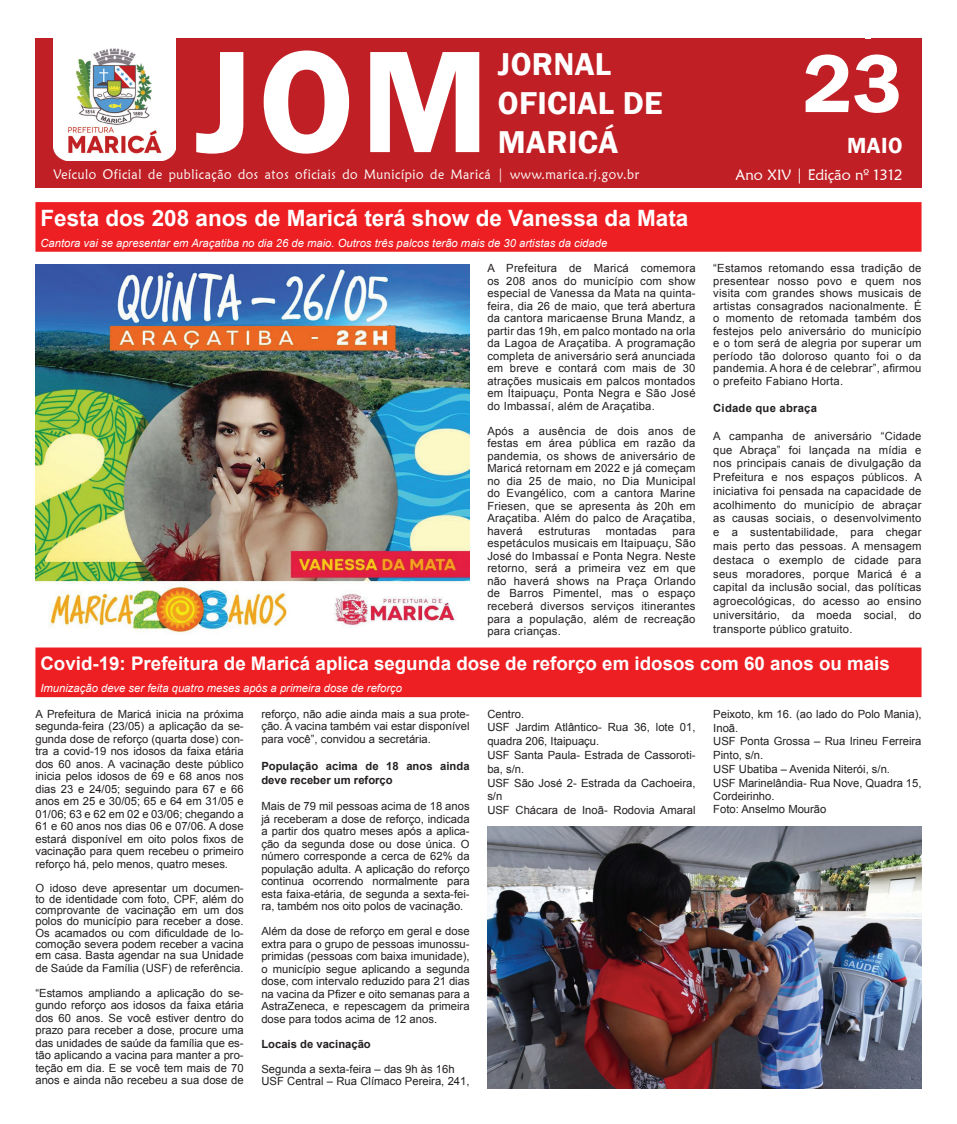
<style>
.page{position:relative;width:957px;height:1124px;background:#fff}
.page>*{position:absolute;margin:0;border:0;box-sizing:border-box;transform-origin:0 0}
.t1{font:600 150px "Franklin Gothic";color:#fff}
.t2{font:600 85px "Franklin Gothic";color:#fff}
.t3{font:600 32.5px/38.8px "Franklin Gothic";letter-spacing:.01em;color:#fff}
.t4{font:700 22.5px "Arial";color:#fff}
.t5{font:600 22.5px "Franklin Gothic";color:#fff}
.t6{font:700 18.75px "Arial";color:#fff}
.t7{font:15px "Maiandra GD";color:#fff}
.t8{font:13.75px "Maiandra GD";letter-spacing:.05em;color:#fff;scale:.9 1}
.t9{font:11.25px/12.5px "Arial";color:#231f20;text-align:justify}
.t10{font:italic 11.25px "Arial";color:#fff}
.t11{font:700 11.25px/13.8px "Arial";color:#231f20}
.t12{font:11.25px "Arial";letter-spacing:.02em;color:#231f20}
.t13{font:700 11.25px "Arial";letter-spacing:.02em;color:#231f20}
</style>
<div class="page">
<div style="left:870px;top:38px;width:51px;height:21px;background:#c02025"></div>
<div style="left:35px;top:38px;width:830px;height:21px;background:#c02025"></div>
<div style="left:35px;top:202px;width:886px;height:50px;background:#ee1f23"></div>
<img style="left:35px;top:264px;width:435px;height:369px">
<div style="left:35px;top:647px;width:886px;height:50px;background:#ee1f23"></div>
<img style="left:487px;top:826px;width:434px;height:262px">
<div style="left:35px;top:39px;width:886px;height:149px;background:#c02025"></div>
<img style="left:54px;top:38px;width:121px;height:123px">
<h1 class="t1" style="left:195px;top:9px;width:295px">JOM</h1>
<h3 class="t3" style="left:498px;top:45px;width:166px">JORNAL<br>OFICIAL DE<br>MARICÁ</h3>
<h2 class="t2" style="left:803px;top:31px;width:101px">23</h2>
<h3 class="t5" style="left:847px;top:131px;width:57px">MAIO</h3>
<p class="t8" style="left:54px;top:166px;width:652px">Veículo Oficial de publicação dos atos oficiais do Município de Maricá | www.marica.rj.gov.br</p>
<h3 class="t7" style="left:735px;top:166px;width:169px">Ano XIV | Edição nº 1312</h3>
<h3 class="t4" style="left:40px;top:203px;width:649px">Festa dos 208 anos de Maricá terá show de Vanessa da Mata</h3>
<p class="t10" style="left:40px;top:236px;width:568px">Cantora vai se apresentar em Araçatiba no dia 26 de maio. Outros três palcos terão mais de 30 artistas da cidade</p>
<p class="t9" style="left:487px;top:262px;width:210px">A Prefeitura de Maricá comemora os 208 anos do município com show especial de Vanessa da Mata na quinta&shy;feira, dia 26 de maio, que terá abertura da cantora maricaense Bruna Mandz, a partir das 19h, em palco montado na orla da Lagoa de Araçatiba. A programação completa de aniversário será anunciada em breve e contará com mais de 30 atrações musicais em palcos montados em Itaipuaçu, Ponta Negra e São José do Imbassaí, além de Araçatiba.</p>
<p class="t9" style="left:487px;top:425px;width:210px">Após a ausência de dois anos de festas em área pública em razão da pandemia, os shows de aniversário de Maricá retornam em 2022 e já começam no dia 25 de maio, no Dia Municipal do Evangélico, com a cantora Marine Friesen, que se apresenta às 20h em Araçatiba. Além do palco de Araçatiba, haverá</p>
<p class="t12" style="left:538px;top:523px;width:54px">estruturas</p>
<p class="t12" style="left:606px;top:523px;width:52px">montadas</p>
<p class="t9" style="left:487px;top:525px;width:210px;text-indent:185px">para espetáculos musicais em Itaipuaçu, São José do Imbassaí e Ponta Negra. Neste retorno, será a primeira vez em que não haverá shows na Praça Orlando de Barros Pimentel, mas o espaço receberá diversos serviços itinerantes para a população, além de recreação para crianças.</p>
<p class="t9" style="left:713px;top:262px;width:210px">“Estamos retomando essa tradição de presentear nosso povo e quem nos visita com grandes shows musicais de artistas consagrados nacionalmente. É o momento de retomada também dos festejos pelo aniversário do município e o tom será de alegria por superar um período tão doloroso quanto foi o da pandemia. A hora é de celebrar”, afirmou o prefeito Fabiano Horta.</p>
<p class="t13" style="left:713px;top:401px;width:105px">Cidade que abraça</p>
<p class="t9" style="left:713px;top:429px;width:210px;line-height:13.8px">A campanha de aniversário “Cidade que Abraça” foi lançada na mídia e nos principais canais de divulgação da Prefeitura e nos espaços públicos. A iniciativa foi pensada na capacidade de acolhimento do município de abraçar as causas sociais, o desenvolvimento e a sustentabilidade, para chegar mais perto das pessoas. A mensagem destaca o exemplo de cidade para seus moradores, porque Maricá é a capital da inclusão social, das políticas agroecológicas, do acesso ao ensino universitário, da moeda social, do transporte público gratuito.</p>
<h3 class="t6" style="left:40px;top:651px;width:851px">Covid-19: Prefeitura de Maricá aplica segunda dose de reforço em idosos com 60 anos ou mais</h3>
<p class="t10" style="left:40px;top:681px;width:363px">Imunização deve ser feita quatro meses após a primeira dose de reforço</p>
<p class="t9" style="left:261px;top:707px;width:210px">reforço, não adie ainda mais a sua prote&shy;ção. A vacina também vai estar disponível para você”, convidou a secretária.</p>
<p class="t11" style="left:261px;top:759px;width:210px">População acima de 18 anos ainda deve receber um reforço</p>
<p class="t9" style="left:261px;top:800px;width:210px">Mais de 79 mil pessoas acima de 18 anos já receberam a dose de reforço, indicada a partir dos quatro meses após a aplica&shy;ção da segunda dose ou dose única. O número corresponde a cerca de 62% da população adulta. A aplicação do reforço continua ocorrendo normalmente para esta faixa-etária, de segunda a sexta-fei&shy;ra, também nos oito polos de vacinação.</p>
<p class="t9" style="left:261px;top:925px;width:210px">Além da dose de reforço em geral e dose extra para o grupo de pessoas imunossu&shy;primidas (pessoas com baixa imunidade), o município segue aplicando a segunda dose, com intervalo reduzido para 21 dias na vacina da Pfizer e oito semanas para a AstraZeneca, e repescagem da primeira dose para todos acima de 12 anos.</p>
<p class="t11" style="left:261px;top:1037px;width:111px">Locais de vacinação</p>
<p class="t9" style="left:261px;top:1062px;width:210px">Segunda a sexta-feira – das 9h às 16h<br>USF Central – Rua Clímaco Pereira, 241,</p>
<p class="t9" style="left:487px;top:707px;width:210px;line-height:13.8px;text-align:left">Centro.<br>USF Jardim Atlântico- Rua 36, lote 01, quadra 206, Itaipuaçu.<br>USF Santa Paula- Estrada de Cassoroti&shy;ba, s/n.<br>USF São José 2- Estrada da Cachoeira, s/n<br>USF Chácara de Inoã- Rodovia Amaral</p>
<p class="t9" style="left:713px;top:707px;width:210px;line-height:13.8px;text-align:left">Peixoto, km 16. (ao lado do Polo Mania),<br>Inoã.<br>USF Ponta Grossa – Rua Irineu Ferreira<br>Pinto, s/n.<br>USF Ubatiba – Avenida Niterói, s/n.<br>USF Marinelândia- Rua Nove, Quadra 15,<br>Cordeirinho.</p>
<p class="t9" style="left:35px;top:707px;width:210px">A Prefeitura de Maricá inicia na próxima segunda-feira (23/05) a aplicação da se&shy;gunda dose de reforço (quarta dose) con&shy;tra a covid-19 nos idosos da faixa etária dos 60 anos. A vacinação deste público inicia pelos idosos de 69 e 68 anos nos dias 23 e 24/05; seguindo para 67 e 66 anos em 25 e 30/05; 65 e 64 em 31/05 e 01/06; 63 e 62 em 02 e 03/06; chegando a 61 e 60 anos nos dias 06 e 07/06. A dose estará disponível em oito polos fixos de vacinação para quem recebeu o primeiro reforço há, pelo menos, quatro meses.</p>
<p class="t9" style="left:35px;top:882px;width:210px;line-height:11.2px">O idoso deve apresentar um documen&shy;to de identidade com foto, CPF, além do comprovante de vacinação em um dos polos do município para receber a dose.<br>Os acamados ou com dificuldade de lo&shy;comoção severa podem receber a vacina em casa. Basta agendar na sua Unidade</p>
<p class="t9" style="left:35px;top:961px;width:210px">de Saúde da Família (USF) de referência.</p>
<p class="t9" style="left:35px;top:986px;width:210px">“Estamos ampliando a aplicação do se&shy;gundo reforço aos idosos da faixa etária dos 60 anos. Se você estiver dentro do prazo para receber a dose, procure uma das unidades de saúde da família que es&shy;tão aplicando a vacina para manter a pro&shy;teção em dia. E se você tem mais de 70 anos e ainda não recebeu a sua dose de</p>
<p class="t9" style="left:713px;top:802px;width:115px">Foto: Anselmo Mourão</p>
</div>
